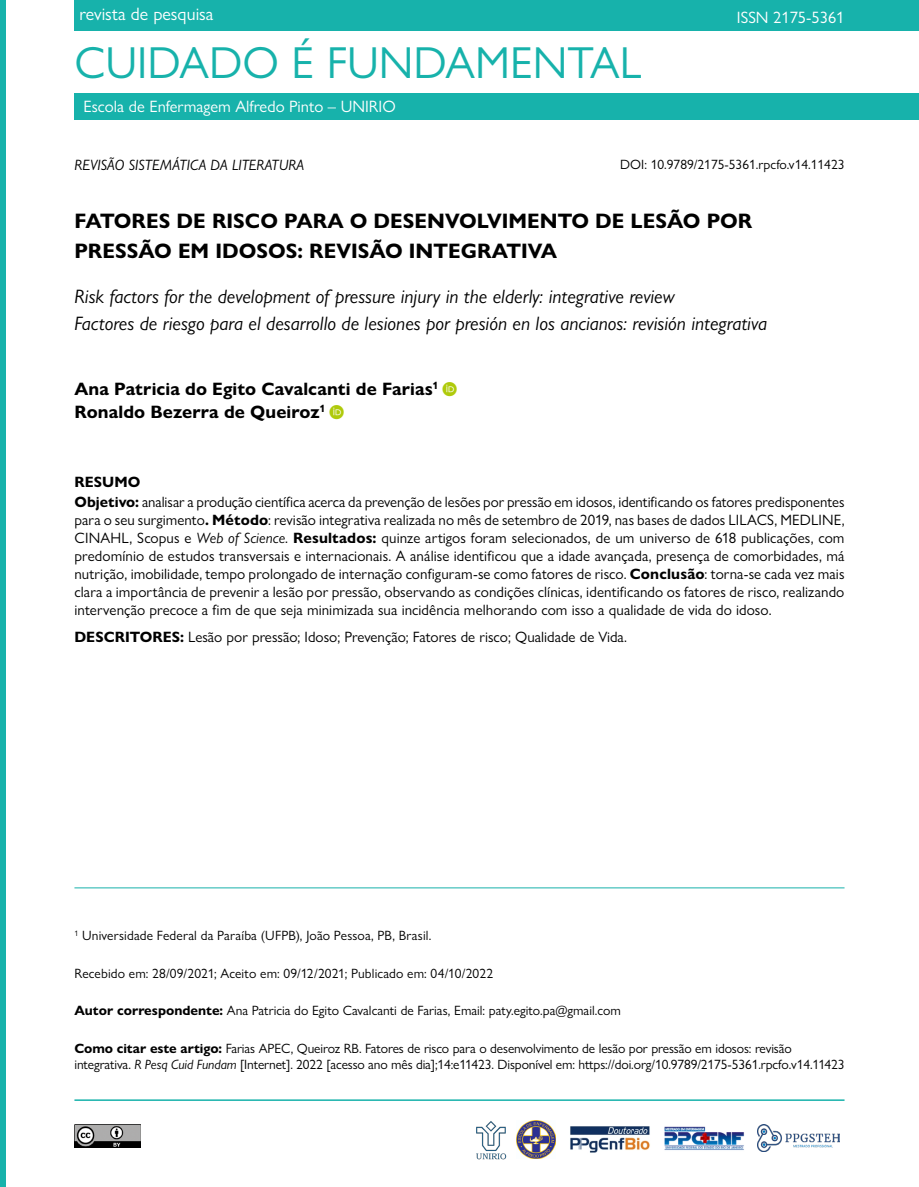
<style>
.page{position:relative;width:919px;height:1187px;background:#fff}
.page>*{position:absolute;margin:0;border:0;box-sizing:border-box;transform-origin:0 0}
.t1{font:45px "Gill Sans Nova";color:#17b2ab}
.t2{font:700 21px/30px "Gill Sans Nova";color:#000}
.t3{font:italic 19.5px/27.6px "Gill Sans Nova";color:#000}
.t4{font:700 18px/22.5px "Gill Sans Nova";letter-spacing:.005em;color:#000}
.t5{font:18px "Gill Sans Nova";color:#fff}
.t6{font:16.5px "Gill Sans Nova";color:#fff}
.t7{font:15px/18px "Gill Sans Nova";color:#000}
.t8{font:italic 15px "Gill Sans Nova";color:#000}
.t9{font:13.5px/16.2px "Gill Sans Nova";letter-spacing:-.01em;color:#000}
.t10{font:13.5px "Gill Sans Nova";letter-spacing:.01em;color:#000}
.s1{font-weight:700}
.s2{font-style:italic}
</style>
<div class="page">
<div style="left:74px;top:0;width:844px;height:31px;background:#17b2ab"></div>
<div style="left:74px;top:93px;width:844px;height:27px;background:#17b2ab"></div>
<div style="left:0;top:0;width:5px;height:1186px;background:#17b2ab"></div>
<img style="left:74px;top:1124px;width:66px;height:23px">
<hr style="left:74px;top:1099px;width:770px;height:1px;background:#17b2ab">
<img style="left:476px;top:1121px;width:31px;height:39px">
<img style="left:570px;top:1126px;width:80px;height:27px">
<img style="left:664px;top:1126px;width:80px;height:24px">
<img style="left:516px;top:1120px;width:39px;height:38px">
<img style="left:757px;top:1124px;width:82px;height:27px">
<hr style="left:74px;top:887px;width:770px;height:1px;background:#17b2ab">
<p class="t5" style="left:79px;top:3px;width:135px">revista de pesquisa</p>
<h1 class="t1" style="left:74px;top:35px;width:568px">CUIDADO É FUNDAMENTAL</h1>
<p class="t6" style="left:84px;top:97px;width:313px">Escola de Enfermagem Alfredo Pinto – UNIRIO</p>
<p class="t6" style="left:736px;top:7px;width:109px">ISSN 2175-5361</p>
<p class="t8" style="left:74px;top:156px;width:231px">REVISÃO SISTEMÁTICA DA LITERATURA</p>
<p class="t9" style="left:620px;top:156px;width:226px">DOI: 10.9789/2175-5361.rpcfo.v14.11423</p>
<h2 class="t2" style="left:74px;top:206px;width:679px">FATORES DE RISCO PARA O DESENVOLVIMENTO DE LESÃO POR<br>PRESSÃO EM IDOSOS: REVISÃO INTEGRATIVA</h2>
<h3 class="t3" style="left:74px;top:282px;width:694px">Risk factors for the development of pressure injury in the elderly: integrative review<br>Factores de riesgo para el desarrollo de lesiones por presión en los ancianos: revisión integrativa</h3>
<p class="t4" style="left:74px;top:378px;width:365px">Ana Patricia do Egito Cavalcanti de Farias<sup>1<br></sup>Ronaldo Bezerra de Queiroz<sup>1</sup></p>
<p class="t7" style="left:74px;top:471px;width:771px;line-height:20.1px"><span class="s1">RESUMO<br>Objetivo:</span> analisar a produção científica acerca da prevenção de lesões por pressão em idosos, identificando os fatores predisponentes</p>
<p class="t7" style="left:74px;top:511px;width:771px;text-align:justify">para o seu surgimento<span class="s1">. Método</span>: revisão integrativa realizada no mês de setembro de 2019, nas bases de dados LILACS, MEDLINE, CINAHL, Scopus e <span class="s2">Web of Science</span>. <span class="s1">Resultados:</span> quinze artigos foram selecionados, de um universo de 618 publicações, com predomínio de estudos transversais e internacionais. A análise identificou que a idade avançada, presença de comorbidades, má nutrição, imobilidade, tempo prolongado de internação configuram-se como fatores de risco. <span class="s1">Conclusão</span>: torna-se cada vez mais clara a importância de prevenir a lesão por pressão, observando as condições clínicas, identificando os fatores de risco, realizando intervenção precoce a fim de que seja minimizada sua incidência melhorando com isso a qualidade de vida do idoso.</p>
<p class="t7" style="left:74px;top:627px;width:554px"><span class="s1">DESCRITORES:</span> Lesão por pressão; Idoso; Prevenção; Fatores de risco; Qualidade de Vida.</p>
<p class="t10" style="left:74px;top:927px;width:358px"><sup>1</sup> Universidade Federal da Paraíba (UFPB), João Pessoa, PB, Brasil.</p>
<p class="t10" style="left:74px;top:964px;width:420px">Recebido em: 28/09/2021; Aceito em: 09/12/2021; Publicado em: 04/10/2022</p>
<p class="t9" style="left:74px;top:1002px;width:548px"><span class="s1">Autor correspondente:</span> Ana Patricia do Egito Cavalcanti de Farias, Email: paty.egito.pa@gmail.com</p>
<p class="t9" style="left:74px;top:1039px;width:771px"><span class="s1">Como citar este artigo:</span> Farias APEC, Queiroz RB. Fatores de risco para o desenvolvimento de lesão por pressão em idosos: revisão integrativa. <span class="s2">R Pesq Cuid Fundam</span> [Internet]. 2022 [acesso ano mês dia];14:e11423. Disponível em: https://doi.org/10.9789/2175-5361.rpcfo.v14.11423</p>
</div>
